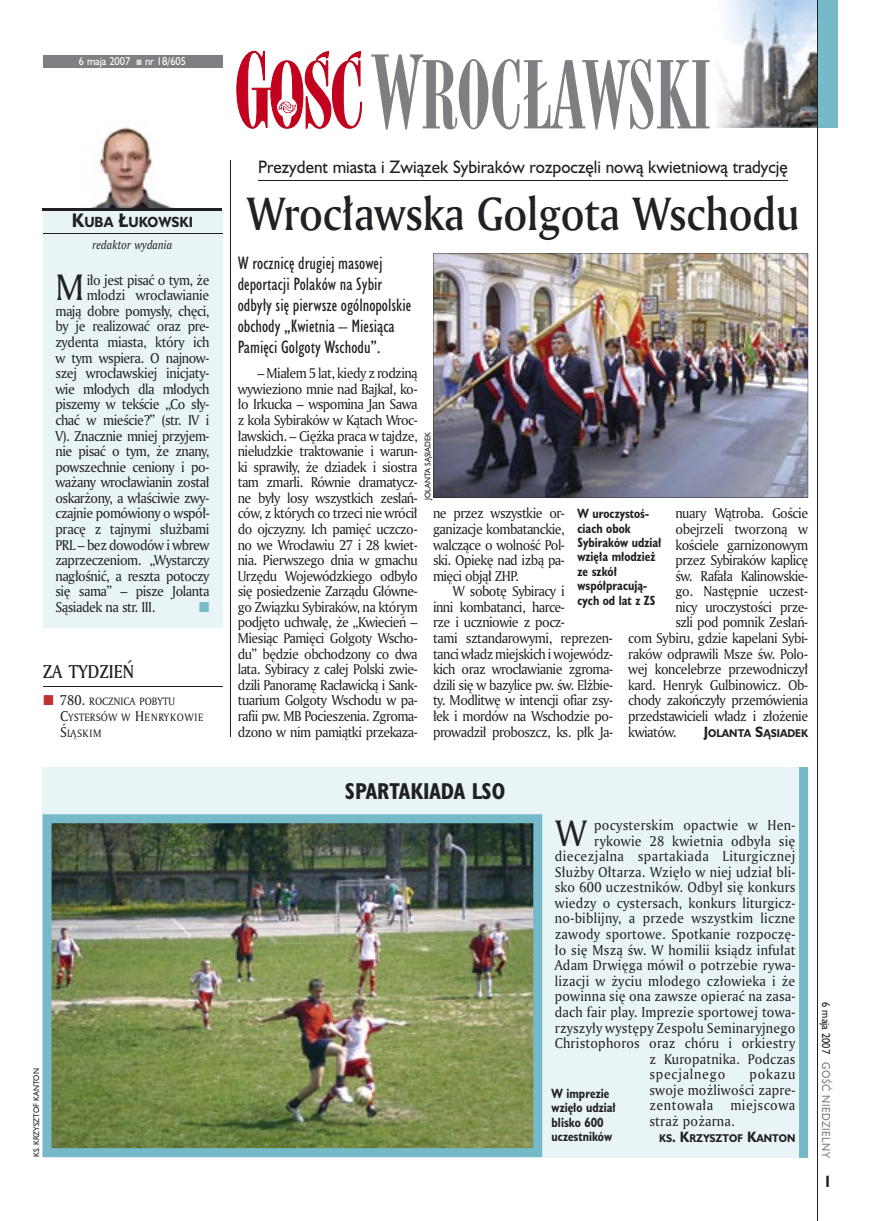
<style>
.page{position:relative;width:872px;height:1221px;background:#fff}
.page>*{position:absolute;margin:0;border:0;box-sizing:border-box;transform-origin:0 0}
.t1{font:90px "Modern 735 PL";color:#7f7e83;scale:.9 1}
.t2{font:45px "Amerigo Md PL";letter-spacing:-.005em;color:#212125;scale:.9 1}
.t3{font:35.55px "Amerigo PL";color:#212125;scale:.94 1}
.t4{font:700 21px "Humanst 521 Cn PL";color:#212125}
.t5{font:18px "Amerigo Md PL";color:#212125;scale:.9 1}
.t6{font:16.5px/21px "Humanst 521 Cn PL";color:#212125}
.t7{font:16.5px "Humanst 521 PL";color:#212125;scale:.94 1}
.t8{font:700 15px "Humanst 521 Cn PL";color:#212125;scale:.94 1}
.t9{font:13.8px/15.6px "Amerigo PL";letter-spacing:-.03em;color:#212125;text-align:justify;scale:.94 1}
.t10{font:13.8px "Amerigo PL";letter-spacing:.015em;color:#212125;scale:.94 1}
.t11{font:13.8px "Amerigo PL";letter-spacing:.035em;color:#212125;scale:.94 1}
.t12{font:13.8px "Amerigo PL";letter-spacing:.02em;color:#212125;scale:.94 1}
.t13{font:13.8px "Amerigo PL";letter-spacing:.055em;color:#212125;scale:.94 1}
.t14{font:700 13.5px "Humanst 521 PL";color:#212125;scale:.9 1}
.t15{font:700 12.3px/14.4px "Humanst 521 Cn PL";color:#212125;scale:.94 1}
.t16{font:italic 11.7px "Amerigo PL";color:#212125;scale:.94 1}
.t17{font:10.5px "Humanst 521 PL";color:#fff;scale:.9 1}
.t18{font:10.5px "Humanst 521 PL";letter-spacing:.05em;color:#7f7e83;scale:.9 1}
.t19{font:10.5px "Humanst 521 PL";color:#212125;scale:.9 1}
.t20{font:10.35px/15.6px "Amerigo PL";color:#212125;scale:.94 1}
.t21{font:700 10.35px "Humanst 521 PL";color:#212125;scale:.9 1}
.t22{font:7.5px "Humanst 521 PL";color:#212125;scale:.94 1}
.s1{font-size:18px}
.s2{font-size:13.8px}
.s3{font-size:97.5px}
</style>
<div class="page">
<img style="left:718px;top:0;width:99px;height:128px">
<svg style="left:236px;top:51px;width:126px;height:78px"></svg>
<div style="left:818px;top:0;width:19px;height:128px;background:#76baca"></div>
<hr style="left:817px;top:0;width:1px;height:1220px;background:#212125">
<div style="left:42px;top:768px;width:766px;height:389px;background:#e9f4f6"></div>
<img style="left:43px;top:814px;width:499px;height:342px">
<div style="left:799px;top:768px;width:9px;height:389px;background:#76baca"></div>
<div style="left:43px;top:210px;width:179px;height:417px;background:#e9f4f6"></div>
<hr style="left:230px;top:160px;width:1px;height:576px;background:#212125">
<div style="left:43px;top:55px;width:179px;height:13px;background:#7f7e83"></div>
<hr style="left:43px;top:686px;width:179px;height:1px;background:#212125">
<img style="left:90px;top:127px;width:84px;height:81px">
<hr style="left:43px;top:208px;width:179px;height:2px;background:#212125">
<hr style="left:43px;top:211px;width:179px;height:1px;background:#212125">
<hr style="left:43px;top:233px;width:179px;height:1px;background:#212125">
<hr style="left:258px;top:180px;width:530px;height:1px;background:#212125">
<img style="left:433px;top:253px;width:375px;height:244px">
<p class="t17" style="left:79px;top:54px;width:59px">6 maja 2007</p>
<p class="t17" style="left:145px;top:54px;width:47px">nr 18/605</p>
<p class="t14" style="left:72px;top:213px;width:136px"><span class="s1">K</span>UBA <span class="s1">Ł</span>UKOWSKI</p>
<p class="t16" style="left:93px;top:237px;width:86px">redaktor wydania</p>
<h3 class="t3" style="left:55px;top:264px;width:32px">M</h3>
<p class="t9" style="left:87px;top:271px;width:132px">iło jest pisać o tym, że</p>
<p class="t9" style="left:87px;top:287px;width:132px">młodzi wrocławianie</p>
<p class="t9" style="left:55px;top:303px;width:165px">mają dobre pomysły, chęci,</p>
<p class="t9" style="left:55px;top:318px;width:165px">by je realizować oraz pre-</p>
<p class="t9" style="left:55px;top:334px;width:165px">zydenta miasta, który ich</p>
<p class="t9" style="left:55px;top:349px;width:165px">w tym wspiera. O najnow-</p>
<p class="t9" style="left:55px;top:365px;width:165px">szej wrocławskiej inicjaty-</p>
<p class="t9" style="left:55px;top:380px;width:165px">wie młodych dla młodych</p>
<p class="t9" style="left:55px;top:396px;width:165px">piszemy w tekście „Co sły-</p>
<p class="t9" style="left:55px;top:412px;width:165px">chać w mieście?” (str. IV i</p>
<p class="t9" style="left:55px;top:427px;width:165px">V). Znacznie mniej przyjem-</p>
<p class="t9" style="left:55px;top:443px;width:165px">nie pisać o tym, że znany,</p>
<p class="t9" style="left:55px;top:458px;width:165px">powszechnie ceniony i po-</p>
<p class="t9" style="left:55px;top:474px;width:165px">ważany wrocławianin został</p>
<p class="t9" style="left:55px;top:489px;width:165px">oskarżony, a właściwie zwy-</p>
<p class="t9" style="left:55px;top:505px;width:165px">czajnie pomówiony o współ-</p>
<p class="t9" style="left:55px;top:521px;width:165px">pracę z tajnymi służbami</p>
<p class="t9" style="left:55px;top:536px;width:165px">PRL – bez dowodów i wbrew</p>
<p class="t9" style="left:55px;top:552px;width:165px">zaprzeczeniom. „Wystarczy</p>
<p class="t9" style="left:55px;top:567px;width:165px">nagłośnić, a reszta potoczy</p>
<p class="t9" style="left:55px;top:583px;width:165px">się sama” – pisze Jolanta</p>
<p class="t9" style="left:55px;top:598px;width:108px">Sąsiadek na str. III.</p>
<h3 class="t5" style="left:43px;top:659px;width:103px">ZA TYDZIEŃ</h3>
<p class="t20" style="left:60px;top:693px;width:154px"><span class="s2">780.</span> ROCZNICA POBYTU<br><span class="s2">C</span>YSTERSÓW W <span class="s2">H</span>E NRYKOWIE<br><span class="s2">Ś</span>LĄSKIM</p>
<p class="t22" style="left:31px;top:1156px;width:96px;rotate:-90deg">KS. KRZYSZTOF KANTON</p>
<h1 class="t1" style="left:373px;top:40px;width:378px"><span class="s3">W</span>ROCŁAWSKI</h1>
<p class="t7" style="left:258px;top:156px;width:565px">Prezydent miasta i Związek Sybiraków rozpoczęli nową kwietniową tradycję</p>
<h2 class="t2" style="left:246px;top:183px;width:616px">Wrocławska Golgota Wschodu</h2>
<p class="t6" style="left:238px;top:252px;width:175px">W rocznicę drugiej masowej deportacji Polaków na Sybir odbyły się pierwsze ogólnopolskie obchody „Kwietnia – Miesiąca<br>Pamięci Golgoty Wschodu”.</p>
<p class="t9" style="left:238px;top:365px;width:193px;text-indent:20px">– Miałem 5 lat, kiedy z rodziną wywieziono mnie nad Bajkał, ko&shy;ło Irkucka – wspomina Jan Sawa z koła Sybiraków w Kątach Wroc&shy;ławskich. – Ciężka praca w tajdze, nieludzkie traktowanie i warun&shy;ki sprawiły, że dziadek i siostra tam zmarli. Równie dramatycz&shy;ne były losy wszystkich zesłań&shy;ców, z których co trzeci nie wrócił do ojczyzny. Ich pamięć uczczo&shy;no we Wrocławiu 27 i 28 kwiet&shy;nia. Pierwszego dnia w gmachu Urzędu Wojewódzkiego odbyło się posiedzenie Zarządu Główne&shy;go Związku Sybiraków, na którym podjęto uchwałę, że „Kwiecień – Miesiąc Pamięci Golgoty Wscho&shy;du” będzie obchodzony co dwa lata. Sybiracy z całej Polski zwie&shy;dzili Panoramę Racławicką i Sank&shy;tuarium Golgoty Wschodu w pa&shy;rafii pw. MB Pocieszenia. Zgroma&shy;dzono w nim pamiątki przekaza-</p>
<p class="t22" style="left:423px;top:500px;width:74px;rotate:-90deg">JOLANTA SĄSIADEK</p>
<p class="t9" style="left:433px;top:505px;width:142px">ne przez wszystkie or&shy;ganizacje kombatanckie, walczące o wolność Pol&shy;ski. Opiekę nad izbą pa&shy;mięci objął ZHP.</p>
<p class="t9" style="left:433px;top:583px;width:193px;text-align:left;text-indent:20px">W sobotę Sybiracy i<br>inni kombatanci, harce-<br>rze i uczniowie z pocz-<br>tami sztandarowymi, reprezen&shy;tanci władz miejskich i wojewódz&shy;kich oraz wrocławianie zgroma&shy;dzili się w bazylice pw. św. Elżbie&shy;ty. Modlitwę w intencji ofiar zsy&shy;łek i mordów na Wschodzie po&shy;prowadził proboszcz, ks. płk Ja-</p>
<p class="t9" style="left:675px;top:505px;width:143px">nuary Wątroba. Goście</p>
<p class="t9" style="left:675px;top:521px;width:143px">obejrzeli tworzoną w</p>
<p class="t9" style="left:675px;top:536px;width:143px">kościele garnizonowym</p>
<p class="t9" style="left:675px;top:552px;width:143px">przez Sybiraków kaplicę</p>
<p class="t9" style="left:675px;top:567px;width:143px">św. Rafała Kalinowskie-</p>
<p class="t9" style="left:675px;top:583px;width:143px">go. Następnie uczest-</p>
<p class="t9" style="left:675px;top:598px;width:143px">nicy uroczystości prze-</p>
<p class="t9" style="left:675px;top:614px;width:143px">szli pod pomnik Zesłań-</p>
<p class="t9" style="left:628px;top:630px;width:193px">com Sybiru, gdzie kapelani Sybi-</p>
<p class="t9" style="left:628px;top:645px;width:193px">raków odprawili Msze św. Polo-</p>
<p class="t9" style="left:628px;top:661px;width:193px">wej koncelebrze przewodniczył</p>
<p class="t9" style="left:628px;top:676px;width:193px">kard. Henryk Gulbinowicz. Ob-</p>
<p class="t9" style="left:628px;top:692px;width:193px">chody zakończyły przemówienia</p>
<p class="t9" style="left:628px;top:707px;width:193px">przedstawicieli władz i złożenie</p>
<p class="t9" style="left:628px;top:723px;width:53px">kwiatów.</p>
<p class="t21" style="left:704px;top:725px;width:117px"><span class="s2">J</span>OLANTA <span class="s2">S</span>ĄSIADEK</p>
<p class="t15" style="left:577px;top:506px;width:91px">W uroczystoś&shy;ciach obok<br>Sybiraków udział wzięła młodzież ze szkół współpracują&shy;cych od lat z ZS</p>
<h3 class="t4" style="left:345px;top:777px;width:162px">SPARTAKIADA LSO</h3>
<h3 class="t3" style="left:555px;top:809px;width:35px">W</h3>
<p class="t12" style="left:594px;top:815px;width:216px">pocysterskim opactwie w Hen-</p>
<p class="t10" style="left:594px;top:831px;width:216px">rykowie 28 kwietnia odbyła się</p>
<p class="t11" style="left:555px;top:847px;width:257px">diecezjalna spartakiada Liturgicznej</p>
<p class="t10" style="left:555px;top:862px;width:257px">Służby Ołtarza. Wzięło w niej udział bli-</p>
<p class="t10" style="left:555px;top:878px;width:257px">sko 600 uczestników. Odbył się konkurs</p>
<p class="t10" style="left:555px;top:893px;width:257px">wiedzy o cystersach, konkurs liturgicz-</p>
<p class="t10" style="left:555px;top:909px;width:257px">no-biblijny, a przede wszystkim liczne</p>
<p class="t10" style="left:555px;top:924px;width:257px">zawody sportowe. Spotkanie rozpoczę-</p>
<p class="t10" style="left:555px;top:940px;width:257px">ło się Mszą św. W homilii ksiądz infułat</p>
<p class="t10" style="left:555px;top:955px;width:257px">Adam Drwięga mówił o potrzebie rywa-</p>
<p class="t10" style="left:555px;top:971px;width:257px">lizacji w życiu młodego człowieka i że</p>
<p class="t10" style="left:555px;top:987px;width:257px">powinna się ona zawsze opierać na zasa-</p>
<p class="t10" style="left:555px;top:1002px;width:257px">dach fair play. Imprezie sportowej towa-</p>
<p class="t10" style="left:555px;top:1018px;width:257px">rzyszyły występy Zespołu Seminaryjnego</p>
<p class="t10" style="left:555px;top:1033px;width:257px">Christophoros oraz chóru i orkiestry</p>
<p class="t10" style="left:649px;top:1049px;width:157px">z Kuropatnika. Podczas</p>
<p class="t13" style="left:649px;top:1064px;width:82px">specjalnego</p>
<p class="t9" style="left:649px;top:1066px;width:157px;text-indent:100px">pokazu swoje możliwości zapre&shy;zentowała miejscowa straż pożarna.</p>
<p class="t21" style="left:659px;top:1130px;width:153px">KS<span class="s2">. K</span>RZYSZTOF <span class="s2">K</span>ANTON</p>
<p class="t15" style="left:551px;top:1085px;width:70px">W imprezie wzięło udział blisko 600 uczestników</p>
<p class="t19" style="left:833px;top:1002px;width:59px;rotate:90deg">6 maja 2007</p>
<p class="t18" style="left:833px;top:1062px;width:108px;rotate:90deg">GOŚĆ NIEDZIELNY</p>
<p class="t8" style="left:825px;top:1171px;width:6px">I</p>
</div>
